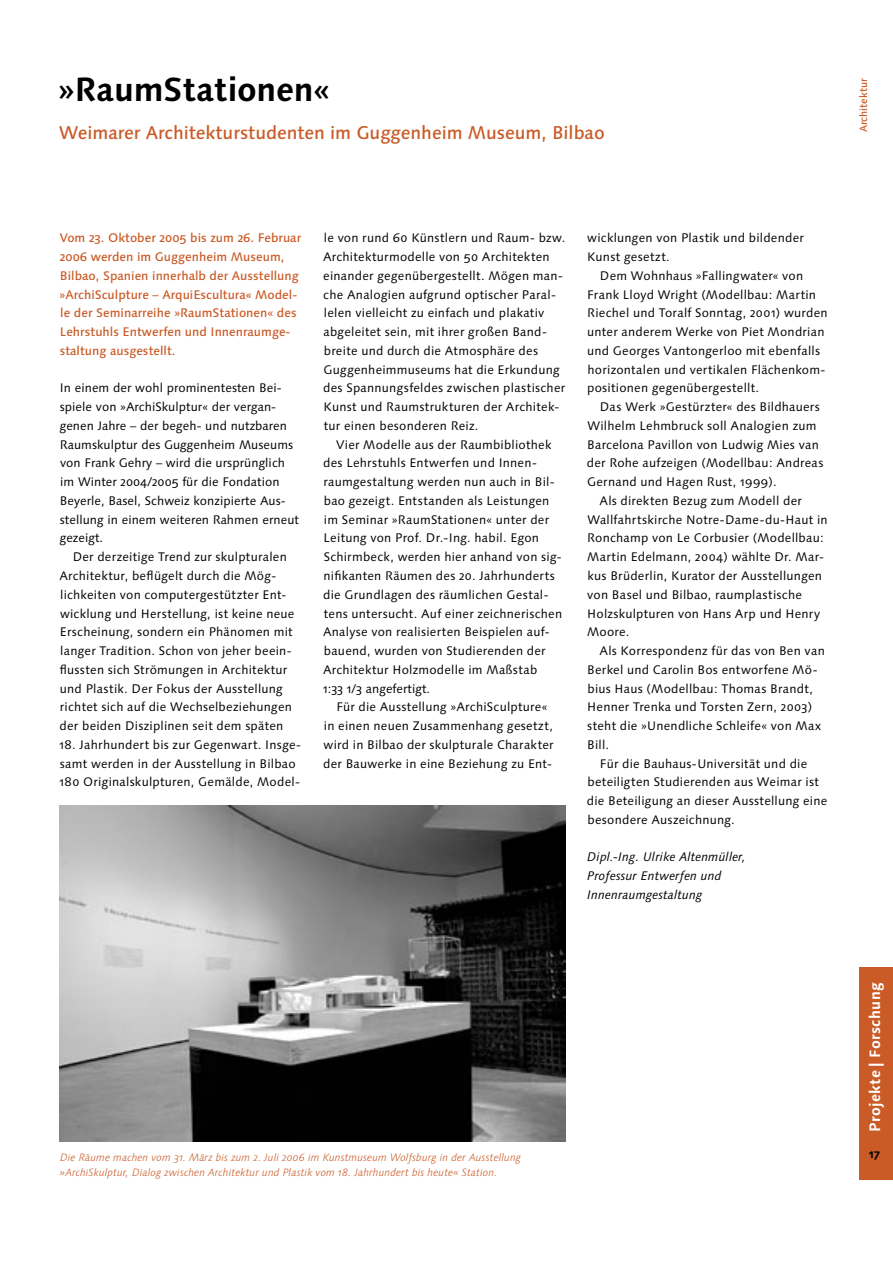
<style>
.page{position:relative;width:893px;height:1263px;background:#fff}
.page>*{position:absolute;margin:0;border:0;box-sizing:border-box;transform-origin:0 0}
._01_Überschrift{font:700 33.45px "Linotype Syntax Os F";letter-spacing:-.01em;color:#000}
._011_Unterüberschrift{font:500 18.45px "Linotype Syntax Os F";letter-spacing:-.005em;color:#ca5b27}
.t1{font:700 15px "Linotype Syntax Os F";letter-spacing:.02em;color:#fff}
._02_fließtext{font:12.45px/18.8px "Linotype Syntax Os F";letter-spacing:.02em;color:#000}
._02_fließtext_erster_absatz{font:12.45px/18.8px "Linotype Syntax Os F";letter-spacing:.005em;color:#000}
._02_teaser{font:500 12.45px/18.8px "Linotype Syntax Os F";color:#ca5b27}
.autor{font:italic 12.45px "Linotype Syntax Os F";letter-spacing:.005em;color:#000}
.t2{font:700 12px "Linotype Syntax Os F";color:#000}
._03_Bildunterschrift{font:italic 300 10.65px/14.2px "Linotype Syntax Os F";color:#ca5b27}
.Seitenunterrubrik{font:500 10.5px "Linotype Syntax Os F";color:#ca5b27}
</style>
<div class="page">
<div style="left:859px;top:967px;width:34px;height:213px;background:#ca5b27"></div>
<img style="left:60px;top:805px;width:506px;height:337px">
<p class="_01_Überschrift" style="left:57px;top:69px;width:275px">»RaumStationen«</p>
<p class="_011_Unterüberschrift" style="left:59px;top:121px;width:547px">Weimarer Architekturstudenten im Guggenheim Museum, Bilbao</p>
<p class="Seitenunterrubrik" style="left:857px;top:132px;width:56px;rotate:-90deg">Architektur</p>
<p class="_02_teaser" style="left:60px;top:229px;width:243px">Vom 23. Oktober 2005 bis zum 26. Februar 2006 werden im Guggenheim Museum, Bilbao, Spanien innerhalb der Ausstellung »ArchiSculpture – ArquiEscultura« Model&shy;le der Seminarreihe »RaumStationen« des Lehrstuhls Entwerfen und Innenraumge&shy;staltung ausgestellt.</p>
<p class="_02_fließtext_erster_absatz" style="left:60px;top:379px;width:241px">In einem der wohl prominentesten Bei&shy;spiele von »ArchiSkulptur« der vergan&shy;genen Jahre – der begeh- und nutzbaren Raumskulptur des Guggenheim Museums von Frank Gehry – wird die ursprünglich im Winter 2004/2005 für die Fondation Beyerle, Basel, Schweiz konzipierte Aus&shy;stellung in einem weiteren Rahmen erneut gezeigt.</p>
<p class="_02_fließtext" style="left:59px;top:548px;width:237px;text-indent:13px">Der derzeitige Trend zur skulpturalen Architektur, beflügelt durch die Mög&shy;lichkeiten von computergestützter Ent&shy;wicklung und Herstellung, ist keine neue Erscheinung, sondern ein Phänomen mit langer Tradition. Schon von jeher beein&shy;flussten sich Strömungen in Architektur und Plastik. Der Fokus der Ausstellung richtet sich auf die Wechselbeziehungen der beiden Disziplinen seit dem späten</p>
<p class="_02_fließtext" style="left:59px;top:735px;width:243px">18. Jahrhundert bis zur Gegenwart. Insge&shy;samt werden in der Ausstellung in Bilbao<br>180 Originalskulpturen, Gemälde, Model-</p>
<p class="_02_fließtext" style="left:323px;top:229px;width:244px">le von rund 60 Künstlern und Raum- bzw.<br>Architekturmodelle von 50 Architekten einander gegenübergestellt. Mögen man&shy;che Analogien aufgrund optischer Paral&shy;lelen vielleicht zu einfach und plakativ abgeleitet sein, mit ihrer großen Band&shy;breite und durch die Atmosphäre des Guggenheimmuseums hat die Erkundung des Spannungsfeldes zwischen plastischer Kunst und Raumstrukturen der Architek&shy;tur einen besonderen Reiz.</p>
<p class="_02_fließtext" style="left:323px;top:435px;width:241px;text-indent:13px">Vier Modelle aus der Raumbibliothek des Lehrstuhls Entwerfen und Innen&shy;raumgestaltung werden nun auch in Bil&shy;bao gezeigt. Entstanden als Leistungen im Seminar »RaumStationen« unter der Leitung von Prof. Dr.-Ing. habil. Egon Schirmbeck, werden hier anhand von sig&shy;nifikanten Räumen des 20. Jahrhunderts die Grundlagen des räumlichen Gestal&shy;tens untersucht. Auf einer zeichnerischen Analyse von realisierten Beispielen auf&shy;bauend, wurden von Studierenden der Architektur Holzmodelle im Maßstab</p>
<p class="_02_fließtext_erster_absatz" style="left:323px;top:679px;width:109px">1:33 1/3 angefertigt.</p>
<p class="_02_fließtext" style="left:323px;top:698px;width:232px;text-align:center">Für die Ausstellung »ArchiSculpture«<br>in einen neuen Zusammenhang gesetzt, wird in Bilbao der skulpturale Charakter der Bauwerke in eine Beziehung zu Ent-</p>
<p class="_02_fließtext" style="left:587px;top:229px;width:218px">wicklungen von Plastik und bildender<br>Kunst gesetzt.</p>
<p class="_02_fließtext" style="left:587px;top:266px;width:242px;text-indent:13px">Dem Wohnhaus »Fallingwater« von Frank Lloyd Wright (Modellbau: Martin Riechel und Toralf Sonntag, 2001) wurden unter anderem Werke von Piet Mondrian und Georges Vantongerloo mit ebenfalls horizontalen und vertikalen Flächenkom&shy;positionen gegenübergestellt.</p>
<p class="_02_fließtext" style="left:587px;top:398px;width:238px;text-indent:13px">Das Werk »Gestürzter« des Bildhauers Wilhelm Lehmbruck soll Analogien zum Barcelona Pavillon von Ludwig Mies van der Rohe aufzeigen (Modellbau: Andreas Gernand und Hagen Rust, 1999).</p>
<p class="_02_fließtext" style="left:587px;top:491px;width:242px;text-indent:12px">Als direkten Bezug zum Modell der Wallfahrtskirche Notre-Dame-du-Haut in Ronchamp von Le Corbusier (Modellbau:<br>Martin Edelmann, 2004) wählte Dr. Mar&shy;kus Brüderlin, Kurator der Ausstellungen von Basel und Bilbao, raumplastische Holzskulpturen von Hans Arp und Henry Moore.</p>
<p class="_02_fließtext" style="left:587px;top:641px;width:239px;text-indent:12px">Als Korrespondenz für das von Ben van<br>Berkel und Carolin Bos entworfene Mö&shy;bius Haus (Modellbau: Thomas Brandt,<br>Henner Trenka und Torsten Zern, 2003) steht die »Unendliche Schleife« von Max<br>Bill.</p>
<p class="_02_fließtext" style="left:587px;top:754px;width:242px;text-indent:13px">Für die Bauhaus-Universität und die beteiligten Studierenden aus Weimar ist die Beteiligung an dieser Ausstellung eine besondere Auszeichnung.</p>
<p class="autor" style="left:587px;top:850px;width:160px">Dipl.-Ing. Ulrike Altenmüller,</p>
<p class="autor" style="left:587px;top:868px;width:136px">Professur Entwerfen und</p>
<p class="autor" style="left:587px;top:887px;width:117px">Innenraumgestaltung</p>
<p class="_03_Bildunterschrift" style="left:60px;top:1150px;width:463px">Die Räume machen vom 31. März bis zum 2. Juli 2006 im Kunstmuseum Wolfsburg in der Ausstellung »ArchiSkulptur, Dialog zwischen Architektur und Plastik vom 18. Jahrhundert bis heute« Station.</p>
<p class="t1" style="left:865px;top:1132px;width:151px;rotate:-90deg">Projekte | Forschung</p>
<p class="t2" style="left:869px;top:1146px;width:13px">17</p>
</div>
